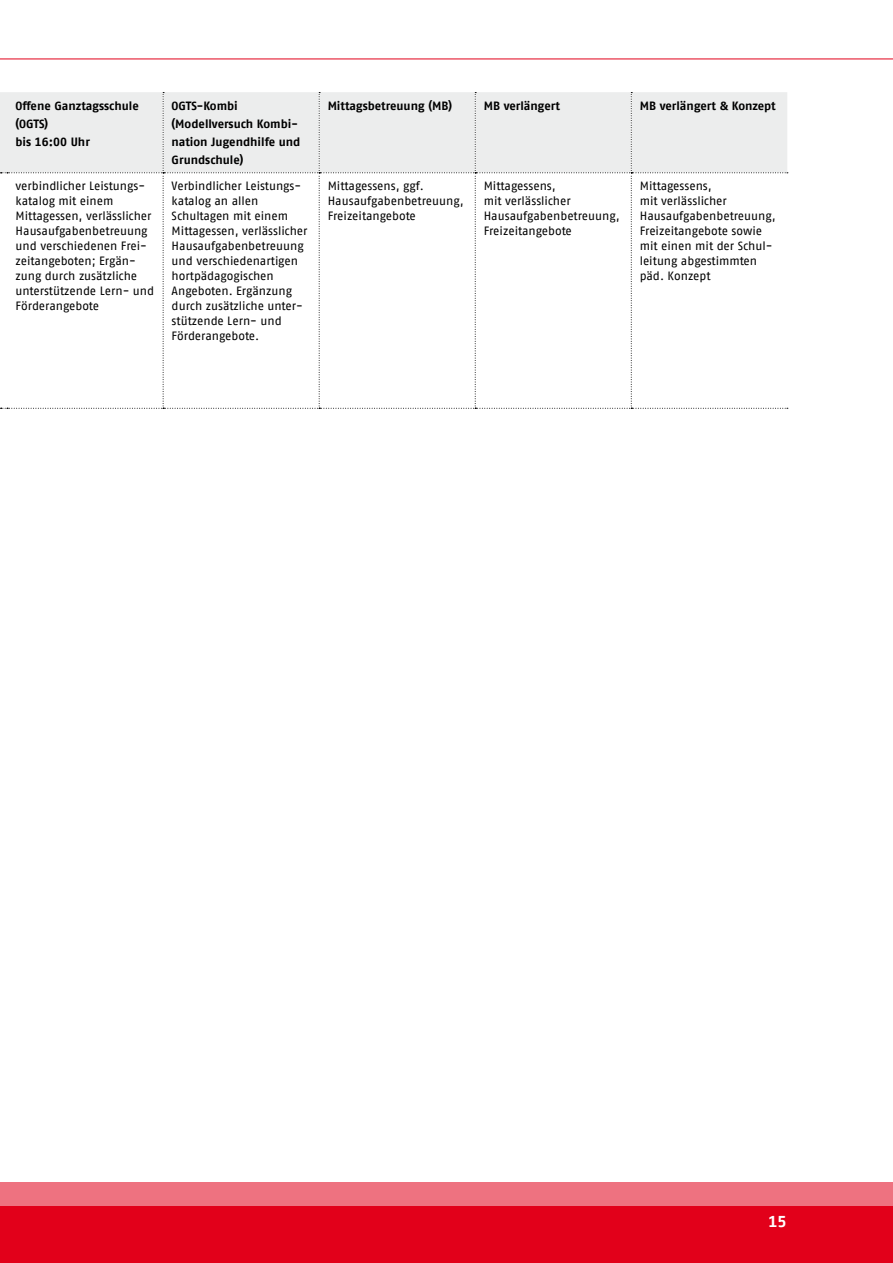
<style>
.page{position:relative;width:893px;height:1263px;background:#fff}
.page>*{position:absolute;margin:0;border:0;box-sizing:border-box;transform-origin:0 0}
.t1{font:700 15.75px "AWO Fago Office";color:#fff}
.t2{font:12px/15px "AWO Fago Office";color:#000}
.t3{font:700 12px/18px "AWO Fago Office";color:#000}
</style>
<div class="page">
<div style="left:0;top:1182px;width:893px;height:81px;background:#e2001a"></div>
<div style="left:0;top:1182px;width:893px;height:23px;background:#ee7280"></div>
<hr style="left:0;top:59px;width:893px;height:1px;background:#e2001a">
<svg style="left:0;top:92px;width:788px;height:317px"></svg>
<p class="t3" style="left:16px;top:97px;width:125px">Offene Ganztagsschule (OGTS)<br>bis 16:00 Uhr</p>
<p class="t3" style="left:172px;top:97px;width:130px">OGTS-Kombi (Modellversuch Kombi&shy;nation Jugendhilfe und<br>Grundschule)</p>
<p class="t3" style="left:328px;top:97px;width:126px">Mittagsbetreuung (MB)</p>
<p class="t3" style="left:484px;top:97px;width:78px">MB verlängert</p>
<p class="t3" style="left:640px;top:97px;width:137px">MB verlängert &amp; Konzept</p>
<p class="t2" style="left:16px;top:178px;width:140px">verbindlicher Leistungs&shy;katalog mit einem<br>Mittagessen, verlässlicher<br>Hausaufgabenbetreuung und verschiedenen Frei&shy;zeitangeboten; Ergän&shy;zung durch zusätzliche unterstützende Lern- und<br>Förderangebote</p>
<p class="t2" style="left:172px;top:178px;width:137px">Verbindlicher Leistungs&shy;katalog an allen<br>Schultagen mit einem<br>Mittagessen, verlässlicher<br>Hausaufgabenbetreuung und verschiedenartigen hortpädagogischen<br>Angeboten. Ergänzung durch zusätzliche unter&shy;stützende Lern- und<br>Förderangebote.</p>
<p class="t2" style="left:328px;top:178px;width:137px">Mittagessens, ggf.<br>Hausaufgabenbetreuung,<br>Freizeitangebote</p>
<p class="t2" style="left:484px;top:178px;width:137px">Mittagessens,<br>mit verlässlicher<br>Hausaufgabenbetreuung,<br>Freizeitangebote</p>
<p class="t2" style="left:640px;top:178px;width:137px">Mittagessens,<br>mit verlässlicher<br>Hausaufgabenbetreuung,<br>Freizeitangebote sowie mit einen mit der Schul&shy;leitung abgestimmten päd. Konzept</p>
<h1 class="t1" style="left:768px;top:1212px;width:20px">15</h1>
</div>
